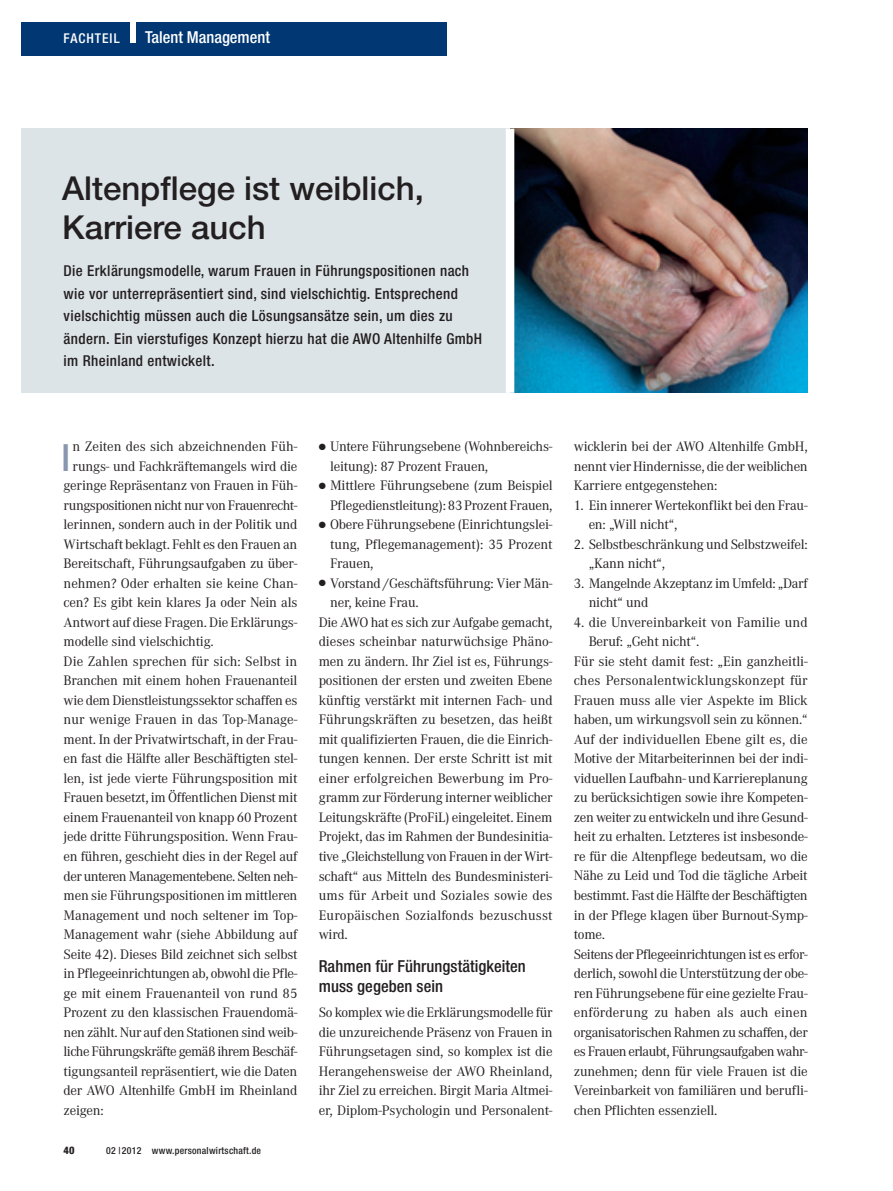
<style>
.page{position:relative;width:893px;height:1191px;background:#fff}
.page>*{position:absolute;margin:0;border:0;box-sizing:border-box;transform-origin:0 0}
.t1{font:500 37.5px "Helvetica Neue";color:#8897ad;scale:.9 1}
.t2{font:500 33px/39px "Helvetica Neue";color:#231f20}
.t3{font:500 condensed 16.5px/19.5px "Helvetica Neue";letter-spacing:.005em;color:#231f20}
.t4{font:500 condensed 16.5px "Helvetica Neue";color:#fff}
.t5{font:500 condensed 15px/22.5px "Helvetica Neue";letter-spacing:.025em;color:#231f20}
.t6{font:14.25px/19.5px "Corporate A";letter-spacing:-.015em;color:#231f20}
.t7{font:14.25px "Corporate A";letter-spacing:-.035em;color:#231f20}
.t8{font:14.25px "Corporate A";letter-spacing:.005em;color:#231f20}
.t9{font:14.25px "Corporate A";letter-spacing:.01em;color:#231f20}
.t10{font:500 condensed 13.5px "Helvetica Neue";letter-spacing:.075em;color:#fff}
.t11{font:800 condensed 10.5px "Helvetica Neue";color:#231f20}
.t12{font:500 condensed 9.75px "Helvetica Neue";letter-spacing:.025em;color:#231f20}
</style>
<div class="page">
<div style="left:21px;top:129px;width:787px;height:264px;background:#dde4e8"></div>
<img style="left:514px;top:129px;width:294px;height:264px">
<div style="left:506px;top:129px;width:8px;height:264px;background:#fff"></div>
<div style="left:21px;top:22px;width:425px;height:34px;background:#013874"></div>
<div style="left:131px;top:22px;width:5px;height:21px;background:#fff"></div>
<p class="t10" style="left:64px;top:33px;width:58px">FACHTEIL</p>
<p class="t4" style="left:145px;top:31px;width:126px">Talent Management</p>
<h2 class="t2" style="left:62px;top:172px;width:363px">Altenpflege ist weiblich,<br>Karriere auch</h2>
<p class="t5" style="left:64px;top:261px;width:420px">Die Erklärungsmodelle, warum Frauen in Führungspositionen nach wie vor unterrepräsentiert sind, sind vielschichtig. Entsprechend vielschichtig müssen auch die Lösungsansätze sein, um dies zu ändern. Ein vierstufiges Konzept hierzu hat die AWO Altenhilfe GmbH im Rheinland entwickelt.</p>
<p class="t6" style="left:73px;top:438px;width:226px">n Zeiten des sich abzeichnenden Füh-</p>
<p class="t6" style="left:73px;top:458px;width:226px">rungs- und Fachkräftemangels wird die</p>
<p class="t6" style="left:64px;top:477px;width:235px">geringe Repräsentanz von Frauen in Füh-</p>
<p class="t7" style="left:64px;top:500px;width:235px">rungspositionen nicht nur von Frauenrecht-</p>
<p class="t6" style="left:64px;top:516px;width:235px">lerinnen, sondern auch in der Politik und</p>
<p class="t6" style="left:64px;top:536px;width:235px">Wirtschaft beklagt. Fehlt es den Frauen an</p>
<p class="t6" style="left:64px;top:555px;width:235px">Bereitschaft, Führungsaufgaben zu über-</p>
<p class="t6" style="left:64px;top:575px;width:235px">nehmen? Oder erhalten sie keine Chan-</p>
<p class="t6" style="left:64px;top:594px;width:235px">cen? Es gibt kein klares Ja oder Nein als</p>
<p class="t6" style="left:64px;top:614px;width:235px">Antwort auf diese Fragen. Die Erklärungs-</p>
<p class="t6" style="left:64px;top:633px;width:152px">modelle sind vielschichtig.</p>
<p class="t8" style="left:64px;top:656px;width:235px">Die Zahlen sprechen für sich: Selbst in</p>
<p class="t6" style="left:64px;top:672px;width:235px">Branchen mit einem hohen Frauenanteil</p>
<p class="t6" style="left:64px;top:692px;width:235px">wie dem Dienstleistungssektor schaffen es</p>
<p class="t8" style="left:64px;top:714px;width:235px">nur wenige Frauen in das Top-Manage-</p>
<p class="t6" style="left:64px;top:730px;width:235px">ment. In der Privatwirtschaft, in der Frau-</p>
<p class="t6" style="left:64px;top:750px;width:235px">en fast die Hälfte aller Beschäftigten stel-</p>
<p class="t6" style="left:64px;top:769px;width:235px">len, ist jede vierte Führungsposition mit</p>
<p class="t6" style="left:64px;top:789px;width:235px">Frauen besetzt, im Öffentlichen Dienst mit</p>
<p class="t6" style="left:64px;top:808px;width:235px">einem Frauenanteil von knapp 60 Prozent</p>
<p class="t6" style="left:64px;top:828px;width:235px">jede dritte Führungsposition. Wenn Frau-</p>
<p class="t6" style="left:64px;top:847px;width:235px">en führen, geschieht dies in der Regel auf</p>
<p class="t7" style="left:64px;top:870px;width:235px">der unteren Managementebene. Selten neh-</p>
<p class="t6" style="left:64px;top:886px;width:235px">men sie Führungspositionen im mittleren</p>
<p class="t6" style="left:64px;top:906px;width:235px">Management und noch seltener im Top-</p>
<p class="t6" style="left:64px;top:925px;width:235px">Management wahr (siehe Abbildung auf</p>
<p class="t6" style="left:64px;top:945px;width:235px">Seite 42). Dieses Bild zeichnet sich selbst</p>
<p class="t6" style="left:64px;top:964px;width:235px">in Pflegeeinrichtungen ab, obwohl die Pfle-</p>
<p class="t6" style="left:64px;top:984px;width:235px">ge mit einem Frauenanteil von rund 85</p>
<p class="t6" style="left:64px;top:1003px;width:235px">Prozent zu den klassischen Frauendomä-</p>
<p class="t6" style="left:64px;top:1023px;width:235px">nen zählt. Nur auf den Stationen sind weib-</p>
<p class="t7" style="left:64px;top:1046px;width:235px">liche Führungskräfte gemäß ihrem Beschäf-</p>
<p class="t6" style="left:64px;top:1062px;width:235px">tigungsanteil repräsentiert, wie die Daten</p>
<p class="t6" style="left:64px;top:1081px;width:235px">der AWO Altenhilfe GmbH im Rheinland</p>
<p class="t6" style="left:64px;top:1101px;width:42px">zeigen:</p>
<h1 class="t1" style="left:61px;top:444px;width:12px">I</h1>
<p class="t11" style="left:64px;top:1146px;width:12px">40</p>
<p class="t12" style="left:106px;top:1146px;width:157px">02 |2012 www.personalwirtschaft.de</p>
<p class="t6" style="left:330px;top:438px;width:224px;text-indent:-11px">● Untere Führungsebene (Wohnbereichs&shy;leitung): 87 Prozent Frauen,</p>
<p class="t6" style="left:319px;top:477px;width:235px;text-align:right">● Mittlere Führungsebene (zum Beispiel<br>Pflegedienstleitung): 83 Prozent Frauen,</p>
<p class="t6" style="left:330px;top:516px;width:224px;text-align:justify;text-indent:-11px">● Obere Führungsebene (Einrichtungslei&shy;tung, Pflegemanagement): 35 Prozent Frauen,</p>
<p class="t6" style="left:319px;top:575px;width:235px">● Vorstand /Geschäftsführung: Vier Män-</p>
<p class="t6" style="left:330px;top:594px;width:90px">ner, keine Frau.</p>
<p class="t6" style="left:319px;top:614px;width:235px">Die AWO hat es sich zur Aufgabe gemacht,</p>
<p class="t6" style="left:319px;top:633px;width:235px">dieses scheinbar naturwüchsige Phäno-</p>
<p class="t6" style="left:319px;top:653px;width:235px">men zu ändern. Ihr Ziel ist es, Führungs-</p>
<p class="t6" style="left:319px;top:672px;width:235px">positionen der ersten und zweiten Ebene</p>
<p class="t6" style="left:319px;top:692px;width:235px">künftig verstärkt mit internen Fach- und</p>
<p class="t6" style="left:319px;top:711px;width:235px">Führungskräften zu besetzen, das heißt</p>
<p class="t6" style="left:319px;top:731px;width:235px">mit qualifizierten Frauen, die die Einrich-</p>
<p class="t6" style="left:319px;top:750px;width:235px">tungen kennen. Der erste Schritt ist mit</p>
<p class="t8" style="left:319px;top:773px;width:235px">einer erfolgreichen Bewerbung im Pro-</p>
<p class="t6" style="left:319px;top:789px;width:235px">gramm zur Förderung interner weiblicher</p>
<p class="t6" style="left:319px;top:809px;width:235px">Leitungskräfte (ProFiL) eingeleitet. Einem</p>
<p class="t6" style="left:319px;top:828px;width:235px">Projekt, das im Rahmen der Bundesinitia-</p>
<p class="t6" style="left:319px;top:848px;width:235px">tive „Gleichstellung von Frauen in der Wirt-</p>
<p class="t6" style="left:319px;top:867px;width:235px">schaft“ aus Mitteln des Bundesministeri-</p>
<p class="t9" style="left:319px;top:890px;width:235px">ums für Arbeit und Soziales sowie des</p>
<p class="t9" style="left:319px;top:909px;width:235px">Europäischen Sozialfonds bezuschusst</p>
<p class="t6" style="left:319px;top:925px;width:31px">wird.</p>
<p class="t3" style="left:319px;top:958px;width:209px">Rahmen für Führungstätigkeiten muss gegeben sein</p>
<p class="t6" style="left:319px;top:1004px;width:235px;text-align:justify">So komplex wie die Erklärungsmodelle für die unzureichende Präsenz von Frauen in Führungsetagen sind, so komplex ist die Herangehensweise der AWO Rheinland, ihr Ziel zu erreichen. Birgit Maria Altmei&shy;er, Diplom-Psychologin und Personalent-</p>
<p class="t6" style="left:574px;top:438px;width:235px;text-align:justify">wicklerin bei der AWO Altenhilfe GmbH, nennt vier Hindernisse, die der weiblichen Karriere entgegenstehen:</p>
<p class="t6" style="left:589px;top:496px;width:220px;text-indent:-15px">1. Ein innerer Wertekonflikt bei den Frau&shy;en: „Will nicht“,</p>
<p class="t6" style="left:589px;top:535px;width:221px;text-indent:-15px">2. Selbstbeschränkung und Selbstzweifel: „Kann nicht“,</p>
<p class="t6" style="left:589px;top:574px;width:221px;text-indent:-15px">3. Mangelnde Akzeptanz im Umfeld: „Darf nicht“ und</p>
<p class="t8" style="left:574px;top:617px;width:235px">4. die Unvereinbarkeit von Familie und</p>
<p class="t6" style="left:589px;top:633px;width:112px">Beruf: „Geht nicht“.</p>
<p class="t6" style="left:574px;top:652px;width:235px">Für sie steht damit fest: „Ein ganzheitli-</p>
<p class="t9" style="left:574px;top:675px;width:235px">ches Personalentwicklungskonzept für</p>
<p class="t6" style="left:574px;top:691px;width:235px">Frauen muss alle vier Aspekte im Blick</p>
<p class="t6" style="left:574px;top:711px;width:235px">haben, um wirkungsvoll sein zu können.“</p>
<p class="t6" style="left:574px;top:730px;width:235px">Auf der individuellen Ebene gilt es, die</p>
<p class="t6" style="left:574px;top:750px;width:235px">Motive der Mitarbeiterinnen bei der indi-</p>
<p class="t6" style="left:574px;top:769px;width:235px">viduellen Laufbahn- und Karriereplanung</p>
<p class="t6" style="left:574px;top:789px;width:235px">zu berücksichtigen sowie ihre Kompeten-</p>
<p class="t6" style="left:574px;top:808px;width:235px">zen weiter zu entwickeln und ihre Gesund-</p>
<p class="t6" style="left:574px;top:828px;width:235px">heit zu erhalten. Letzteres ist insbesonde-</p>
<p class="t6" style="left:574px;top:847px;width:235px">re für die Altenpflege bedeutsam, wo die</p>
<p class="t6" style="left:574px;top:867px;width:235px">Nähe zu Leid und Tod die tägliche Arbeit</p>
<p class="t6" style="left:574px;top:886px;width:235px">bestimmt. Fast die Hälfte der Beschäftigten</p>
<p class="t6" style="left:574px;top:906px;width:235px">in der Pflege klagen über Burnout-Symp-</p>
<p class="t6" style="left:574px;top:925px;width:33px">tome.</p>
<p class="t7" style="left:574px;top:948px;width:235px">Seitens der Pflegeeinrichtungen ist es erfor-</p>
<p class="t6" style="left:574px;top:964px;width:235px">derlich, sowohl die Unterstützung der obe-</p>
<p class="t6" style="left:574px;top:984px;width:235px">ren Führungsebene für eine gezielte Frau-</p>
<p class="t9" style="left:574px;top:1007px;width:235px">enförderung zu haben als auch einen</p>
<p class="t6" style="left:574px;top:1023px;width:235px">organisatorischen Rahmen zu schaffen, der</p>
<p class="t7" style="left:574px;top:1046px;width:235px">es Frauen erlaubt, Führungsaufgaben wahr-</p>
<p class="t6" style="left:574px;top:1062px;width:235px">zunehmen; denn für viele Frauen ist die</p>
<p class="t6" style="left:574px;top:1081px;width:235px">Vereinbarkeit von familiären und berufli-</p>
<p class="t6" style="left:574px;top:1101px;width:145px">chen Pflichten essenziell.</p>
</div>
